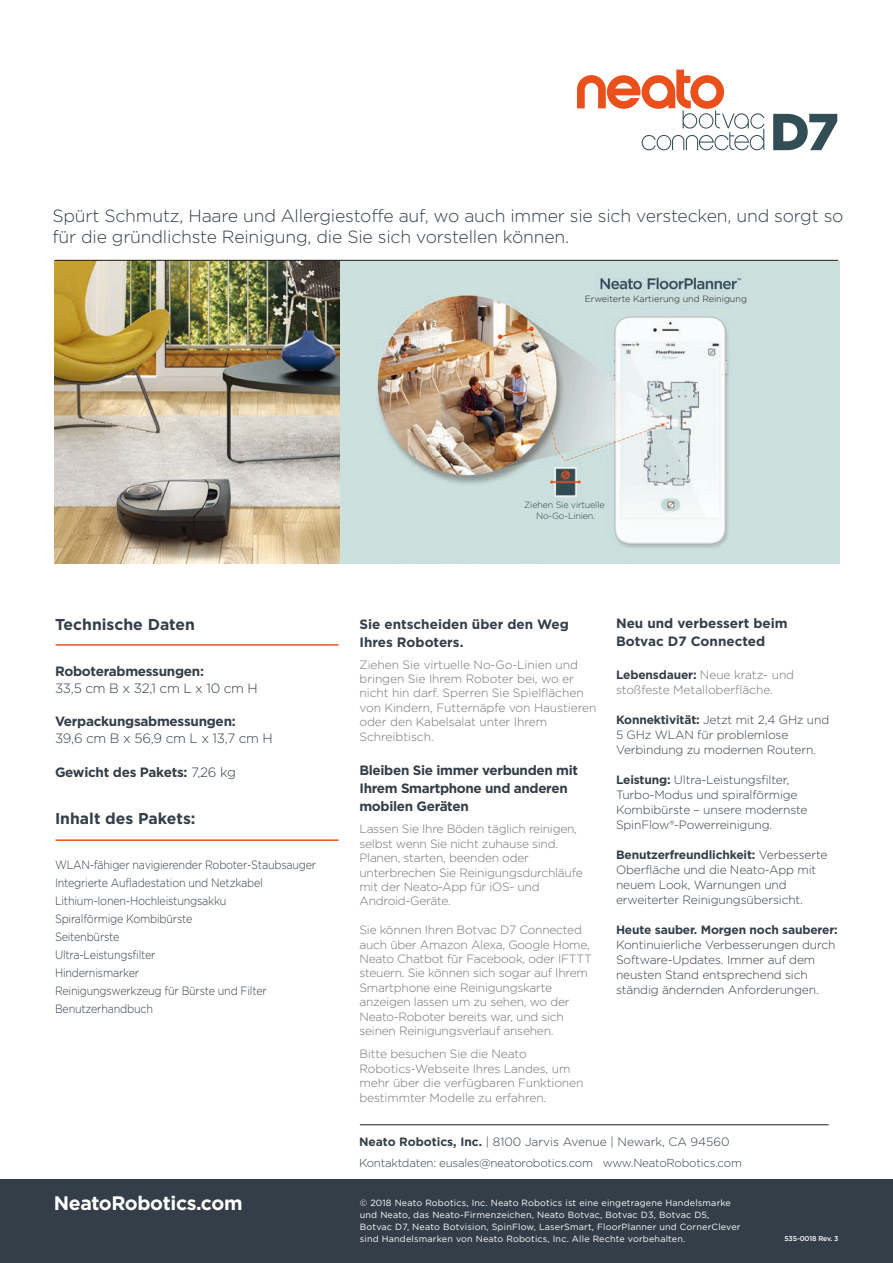
<style>
.page{position:relative;width:893px;height:1263px;background:#fff}
.page>*{position:absolute;margin:0;border:0;box-sizing:border-box;transform-origin:0 0}
.t1{font:700 19.5px "Gotham";letter-spacing:-.02em;color:#fff}
.t2{font:300 17.7px/21.1px "Gotham";letter-spacing:-.01em;color:#333e48}
.t3{font:700 15.75px "Gotham";color:#333e48}
.t4{font:700 13.5px/18px "Gotham";letter-spacing:-.02em;color:#333e48}
.t5{font:700 13.5px/18px "Gotham";color:#333e48}
.t6{font:300 13.5px "Gotham";letter-spacing:-.02em;color:#333e48}
.t7{font:300 12px/14.4px "Gotham";letter-spacing:-.02em;color:#727272}
.t8{font:300 12px/15px "Gotham";letter-spacing:-.01em;color:#333e48}
.t9{font:300 12px/18px "Gotham";letter-spacing:-.01em;color:#333e48;scale:.9 1}
.t10{font:700 12px "Gotham";letter-spacing:-.01em;color:#333e48}
.t11{font:300 11.55px "Gotham";letter-spacing:-.02em;color:#333e48}
.t12{font:9px/12px "Gotham";letter-spacing:.02em;color:#fff}
.t13{font:300 9px "Gotham";color:#231916}
.t14{font:300 9px/10.5px "Gotham";letter-spacing:-.02em;color:#333e48;text-align:center}
.t15{font:500 7.05px "Gotham";letter-spacing:-.025em;color:#fff}
.s1{font-weight:300}
.s2{font-weight:700;color:#333e48}
.s3{font-weight:700}
</style>
<div class="page">
<img style="left:340px;top:261px;width:499px;height:302px">
<img style="left:55px;top:261px;width:285px;height:302px">
<hr style="left:55px;top:260px;width:783px;height:1px;background:#231916">
<div style="left:0;top:1180px;width:893px;height:83px;background:#333e48"></div>
<hr style="left:56px;top:644px;width:282px;height:2px;background:#ea501b">
<hr style="left:56px;top:839px;width:282px;height:2px;background:#ea501b">
<hr style="left:360px;top:1124px;width:469px;height:1px;background:#231916">
<svg style="left:577px;top:70px;width:187px;height:80px"></svg>
<svg style="left:773px;top:114px;width:64px;height:36px"></svg>
<div style="left:601px;top:293px;width:146px;height:11px;background:#cbdfdf"></div>
<h2 class="t2" style="left:52px;top:205px;width:793px">Spürt Schmutz, Haare und Allergiestoffe auf, wo auch immer sie sich verstecken, und sorgt so für die gründlichste Reinigung, die Sie sich vorstellen können.</h2>
<p class="t13" style="left:585px;top:293px;width:164px">Erweiterte Kartierung und Reinigung</p>
<h3 class="t3" style="left:55px;top:615px;width:142px">Technische Daten</h3>
<p class="t4" style="left:55px;top:662px;width:151px">Roboterabmessungen:</p>
<p class="t6" style="left:55px;top:680px;width:204px">33,5 cm B x 32,1 cm L x 10 cm H</p>
<p class="t4" style="left:55px;top:712px;width:182px">Verpackungsabmessungen:</p>
<p class="t6" style="left:55px;top:730px;width:219px">39,6 cm B x 56,9 cm L x 13,7 cm H</p>
<p class="t4" style="left:55px;top:763px;width:182px">Gewicht des Pakets: <span class="s1">7,26 kg</span></p>
<h3 class="t3" style="left:55px;top:808px;width:142px">Inhalt des Pakets:</h3>
<p class="t9" style="left:55px;top:856px;width:292px">WLAN-fähiger navigierender Roboter-Staubsauger<br>Integrierte Aufladestation und Netzkabel<br>Lithium-Ionen-Hochleistungsakku<br>Spiralförmige Kombibürste<br>Seitenbürste<br>Ultra-Leistungsfilter<br>Hindernismarker<br>Reinigungswerkzeug für Bürste und Filter<br>Benutzerhandbuch</p>
<p class="t14" style="left:524px;top:500px;width:82px">Ziehen Sie virtuelle<br>No-Go-Linien.</p>
<p class="t5" style="left:359px;top:615px;width:211px">Sie entscheiden über den Weg<br>Ihres Roboters.</p>
<p class="t7" style="left:359px;top:657px;width:238px">Ziehen Sie virtuelle No-Go-Linien und bringen Sie Ihrem Roboter bei, wo er nicht hin darf. Sperren Sie Spielflächen von Kindern, Futternäpfe von Haustieren oder den Kabelsalat unter Ihrem Schreibtisch.</p>
<p class="t4" style="left:359px;top:761px;width:220px">Bleiben Sie immer verbunden mit<br>Ihrem Smartphone und anderen mobilen Geräten</p>
<p class="t7" style="left:359px;top:822px;width:225px">Lassen Sie Ihre Böden täglich reinigen, selbst wenn Sie nicht zuhause sind.<br>Planen, starten, beenden oder unterbrechen Sie Reinigungsdurchläufe mit der Neato-App für iOS- und<br>Android-Geräte.</p>
<p class="t7" style="left:359px;top:923px;width:234px">Sie können Ihren Botvac D7 Connected auch über Amazon Alexa, Google Home, Neato Chatbot für Facebook, oder IFTTT steuern. Sie können sich sogar auf Ihrem Smartphone eine Reinigungskarte anzeigen lassen um zu sehen, wo der Neato-Roboter bereits war, und sich seinen Reinigungsverlauf ansehen.</p>
<p class="t7" style="left:359px;top:1047px;width:225px">Bitte besuchen Sie die Neato Robotics-Webseite Ihres Landes, um mehr über die verfügbaren Funktionen bestimmter Modelle zu erfahren.</p>
<p class="t5" style="left:616px;top:614px;width:173px">Neu und verbessert beim<br>Botvac D7 Connected</p>
<p class="t7" style="left:616px;top:667px;width:180px;line-height:15px"><span class="s2">Lebensdauer:</span> Neue kratz- und stoßfeste Metalloberfläche.</p>
<p class="t8" style="left:616px;top:712px;width:215px"><span class="s3">Konnektivität:</span> Jetzt mit 2,4 GHz und<br>5 GHz WLAN für problemlose<br>Verbindung zu modernen Routern.</p>
<p class="t8" style="left:616px;top:772px;width:193px"><span class="s3">Leistung:</span> Ultra-Leistungsfilter,<br>Turbo-Modus und spiralförmige<br>Kombibürste – unsere modernste<br>SpinFlow®-Powerreinigung.</p>
<p class="t8" style="left:616px;top:847px;width:213px"><span class="s3">Benutzerfreundlichkeit:</span> Verbesserte Oberfläche und die Neato-App mit neuem Look, Warnungen und erweiterter Reinigungsübersicht.</p>
<p class="t10" style="left:616px;top:923px;width:223px">Heute sauber. Morgen noch sauberer:</p>
<p class="t8" style="left:616px;top:937px;width:221px">Kontinuierliche Verbesserungen durch Software-Updates. Immer auf dem neusten Stand entsprechend sich ständig ändernden Anforderungen.</p>
<p class="t8" style="left:359px;top:1134px;width:372px"><span class="s3">Neato Robotics, Inc.</span> | 8100 Jarvis Avenue | Newark, CA 94560</p>
<p class="t11" style="left:359px;top:1156px;width:384px">Kontaktdaten: eusales@neatorobotics.com www.NeatoRobotics.com</p>
<h1 class="t1" style="left:54px;top:1192px;width:190px">NeatoRobotics.com</h1>
<p class="t12" style="left:360px;top:1196px;width:382px">© 2018 Neato Robotics, Inc. Neato Robotics ist eine eingetragene Handelsmarke und Neato, das Neato-Firmenzeichen, Neato Botvac, Botvac D3, Botvac D5, Botvac D7, Neato Botvision, SpinFlow, LaserSmart, FloorPlanner und CornerClever sind Handelsmarken von Neato Robotics, Inc. Alle Rechte vorbehalten.</p>
<p class="t15" style="left:784px;top:1234px;width:56px">535-0018 Rev. 3</p>
</div>
